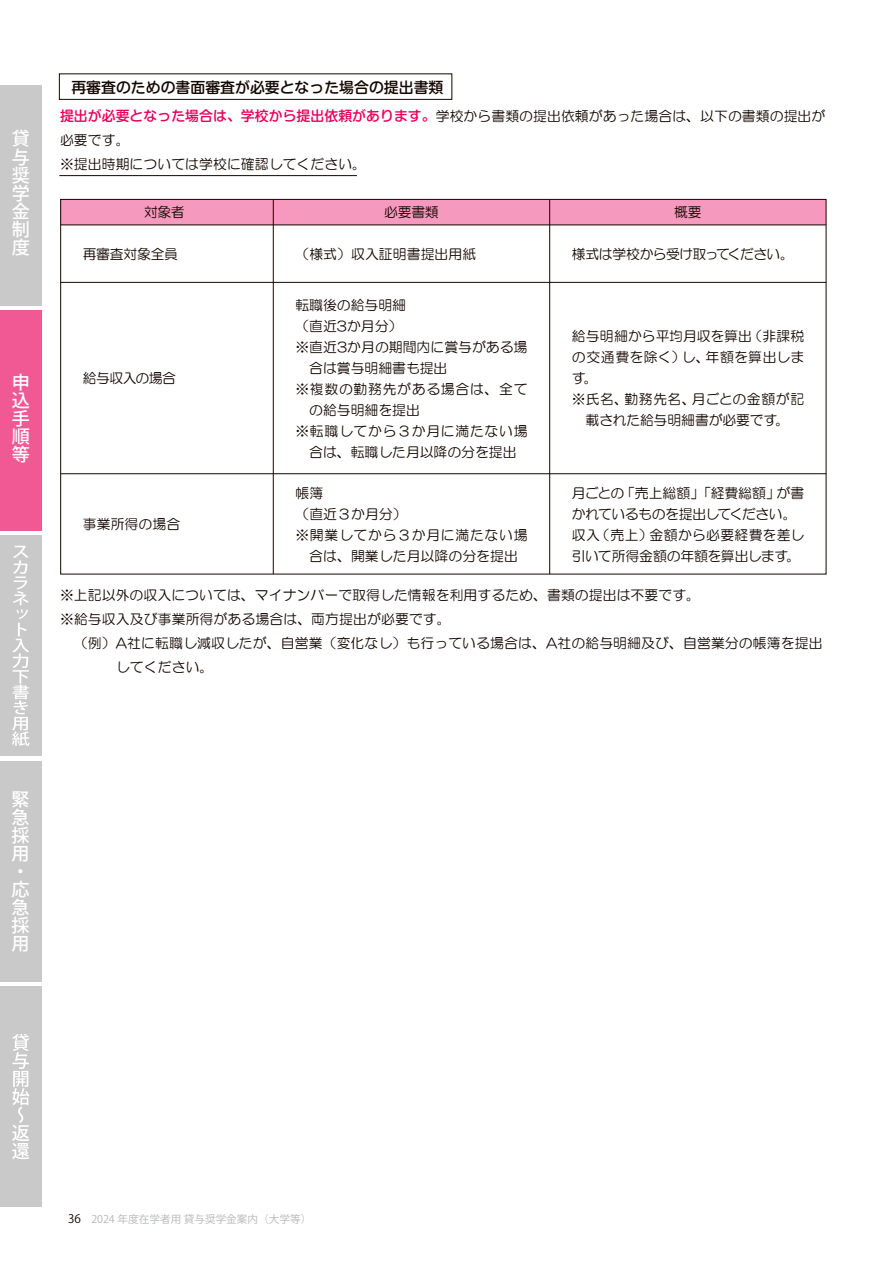
<style>
.page{position:relative;width:893px;height:1263px;background:#fff}
.page>*{position:absolute;margin:0;border:0;box-sizing:border-box;transform-origin:0 0}
.t1{font:500 18px/18px "Koz Go Pro";color:#fff}
.t2{font:500 14.85px "Shin M Go Pr 6";color:#140700}
.t3{font:13.8px/24px "HG Maru Gothic MPRO";letter-spacing:.005em;color:#140700}
.t4{font:13.8px "HG Maru Gothic MPRO";letter-spacing:.055em;color:#140700}
.t5{font:13.8px "HG Maru Gothic MPRO";letter-spacing:.04em;color:#140700}
.t6{font:13.8px "HG Maru Gothic MPRO";letter-spacing:-.045em;color:#140700}
.t7{font:13.8px "HG Maru Gothic MPRO";letter-spacing:-.015em;color:#140700}
.t8{font:13.8px "HG Maru Gothic MPRO";letter-spacing:-.035em;color:#140700}
.t9{font:10.65px "Koz Go Pro";color:#b5b6b7}
.s1{font-family:"Shin M Go Pro";font-weight:500;color:#e9005c}
.s2{font-size:11.7px;color:#140700}
</style>
<div class="page">
<div style="left:61px;top:199px;width:765px;height:26px;background:#f699be"></div>
<div style="left:59px;top:73px;width:393px;height:27px;border:1px solid #140700"></div>
<hr style="left:59px;top:175px;width:298px;height:1px;background:#140700">
<hr style="left:61px;top:225px;width:765px;height:1px;background:#140700">
<hr style="left:61px;top:282px;width:765px;height:1px;background:#140700">
<hr style="left:61px;top:473px;width:765px;height:1px;background:#140700">
<hr style="left:273px;top:199px;width:1px;height:375px;background:#140700">
<hr style="left:549px;top:199px;width:1px;height:375px;background:#140700">
<div style="left:0;top:85px;width:41px;height:220px;background:#c9c9ca"></div>
<div style="left:0;top:536px;width:41px;height:220px;background:#c9c9ca"></div>
<div style="left:0;top:986px;width:41px;height:220px;background:#c9c9ca"></div>
<div style="left:0;top:761px;width:41px;height:220px;background:#c9c9ca"></div>
<div style="left:0;top:310px;width:41px;height:220px;background:#f15995"></div>
<svg style="left:12px;top:546px;width:18px;height:200px"></svg>
<svg style="left:12px;top:1034px;width:17px;height:125px"></svg>
<h1 class="t1" style="left:12px;top:131px;width:20px">貸</h1>
<h1 class="t1" style="left:12px;top:149px;width:20px">与</h1>
<h1 class="t1" style="left:12px;top:167px;width:20px">奨</h1>
<h1 class="t1" style="left:12px;top:185px;width:20px">学</h1>
<h1 class="t1" style="left:12px;top:203px;width:20px">金</h1>
<h1 class="t1" style="left:12px;top:221px;width:20px">制</h1>
<h1 class="t1" style="left:12px;top:239px;width:20px">度</h1>
<h1 class="t1" style="left:12px;top:374px;width:20px">申</h1>
<h1 class="t1" style="left:12px;top:392px;width:20px">込</h1>
<h1 class="t1" style="left:12px;top:410px;width:20px">手</h1>
<h1 class="t1" style="left:12px;top:428px;width:20px">順</h1>
<h1 class="t1" style="left:12px;top:446px;width:20px">等</h1>
<p class="t2" style="left:71px;top:75px;width:374px">再審査のための書面審査が必要となった場合の提出書類</p>
<p class="t3" style="left:60px;top:104px;width:767px"><span class="s1">提出が必要となった場合は、学校から提出依頼があります。</span>学校から書類の提出依頼があった場合は、以下の書類の提出が必要です。<br>※提出時期については学校に確認してください。</p>
<p class="t3" style="left:144px;top:200px;width:42px">対象者</p>
<p class="t7" style="left:83px;top:247px;width:97px">再審査対象全員</p>
<p class="t8" style="left:83px;top:371px;width:95px">給与収入の場合</p>
<p class="t3" style="left:83px;top:512px;width:99px">事業所得の場合</p>
<p class="t3" style="left:384px;top:200px;width:56px">必要書類</p>
<p class="t3" style="left:674px;top:200px;width:29px">概要</p>
<p class="t3" style="left:295px;top:242px;width:182px">（様式）収入証明書提出用紙</p>
<p class="t6" style="left:572px;top:247px;width:224px">様式は学校から受け取ってください。</p>
<p class="t3" style="left:295px;top:293px;width:112px">転職後の給与明細</p>
<p class="t3" style="left:295px;top:314px;width:108px">（直近3か月分）</p>
<p class="t3" style="left:295px;top:335px;width:234px">※直近3か月の期間内に賞与がある場</p>
<p class="t3" style="left:309px;top:356px;width:140px">合は賞与明細書も提出</p>
<p class="t4" style="left:295px;top:382px;width:234px">※複数の勤務先がある場合は、全て</p>
<p class="t3" style="left:309px;top:398px;width:112px">の給与明細を提出</p>
<p class="t4" style="left:295px;top:424px;width:234px">※転職してから３か月に満たない場</p>
<p class="t3" style="left:309px;top:440px;width:209px">合は、転職した月以降の分を提出</p>
<p class="t3" style="left:295px;top:481px;width:29px">帳簿</p>
<p class="t3" style="left:295px;top:502px;width:113px">（直近３か月分）</p>
<p class="t4" style="left:295px;top:528px;width:234px">※開業してから３か月に満たない場</p>
<p class="t3" style="left:309px;top:544px;width:210px">合は、開業した月以降の分を提出</p>
<p class="t3" style="left:572px;top:324px;width:234px">給与明細から平均月収を算出（非課税</p>
<p class="t5" style="left:572px;top:350px;width:234px">の交通費を除く）し、年額を算出しま</p>
<p class="t3" style="left:572px;top:366px;width:27px">す。</p>
<p class="t5" style="left:572px;top:392px;width:234px">※氏名、勤務先名、月ごとの金額が記</p>
<p class="t3" style="left:586px;top:408px;width:205px">載された給与明細書が必要です。</p>
<p class="t3" style="left:572px;top:482px;width:234px;line-height:21px">月ごとの「売上総額」「経費総額」が書かれているものを提出してください。収入（売上）金額から必要経費を差し引いて所得金額の年額を算出します。</p>
<p class="t3" style="left:60px;top:583px;width:764px">※上記以外の収入については、マイナンバーで取得した情報を利用するため、書類の提出は不要です。<br>※給与収入及び事業所得がある場合は、両方提出が必要です。<br>　（例）A社に転職し減収したが、自営業（変化なし）も行っている場合は、A社の給与明細及び、自営業分の帳簿を提出　　　　してください。</p>
<h1 class="t1" style="left:11px;top:791px;width:19px">緊急採用・応急採用</h1>
<p class="t9" style="left:68px;top:1212px;width:245px"><span class="s2">36</span> 2024 年度在学者用 貸与奨学金案内（大学等）</p>
</div>
